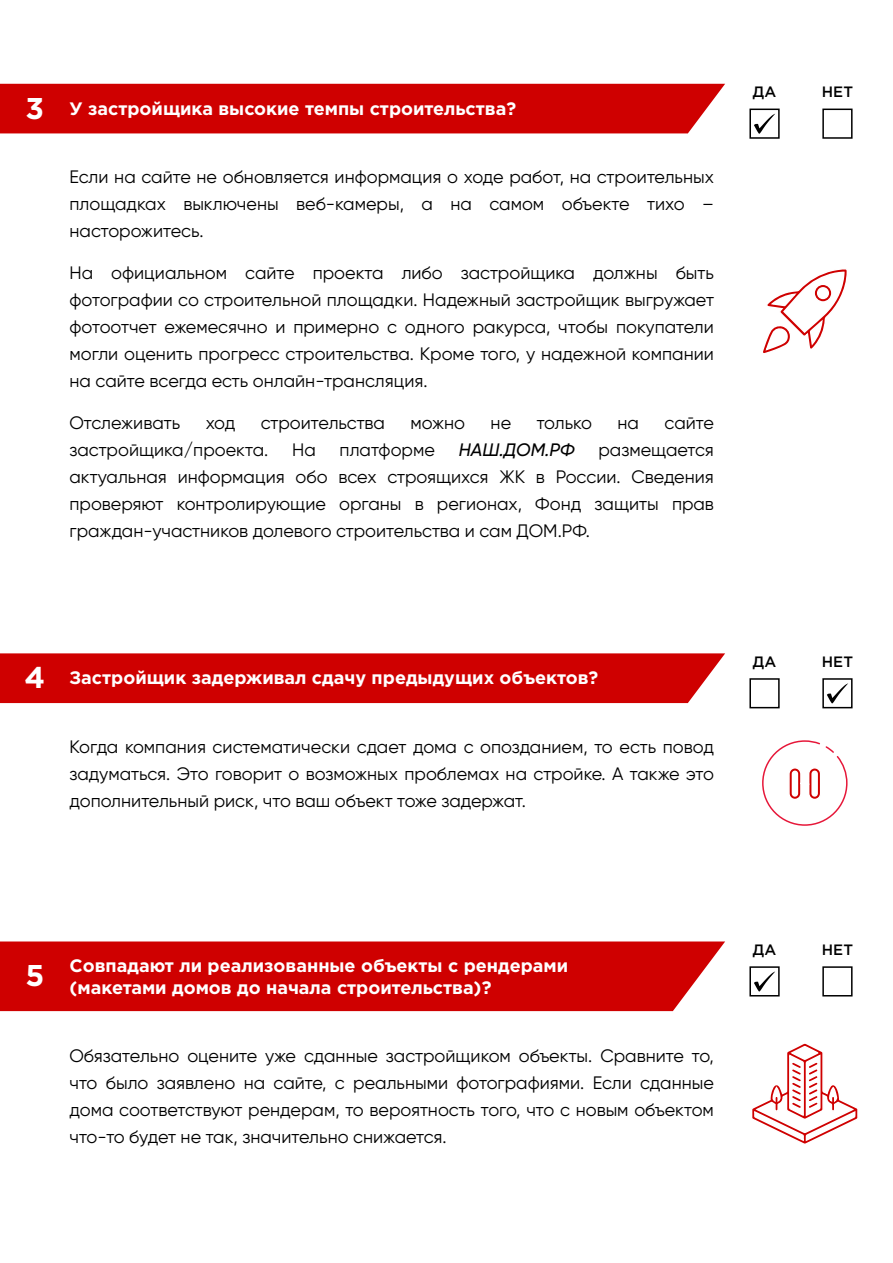
<style>
.page{position:relative;width:893px;height:1263px;background:#fff}
.page>*{position:absolute;margin:0;border:0;box-sizing:border-box;transform-origin:0 0}
.t1{font:18px/27px "Gilroy";color:#000;text-align:justify}
.t2{font:700 18px/21.6px "Gotham Pro";color:#fff}
.t3{font:italic 500 18px "Gilroy";color:#000}
.t4{font:500 15px "Gotham Pro";color:#000}
.s1{font-size:30px}
</style>
<div class="page">
<svg style="left:763px;top:269px;width:84px;height:84px"></svg>
<svg style="left:762px;top:740px;width:86px;height:86px"></svg>
<div style="left:0;top:84px;width:725px;height:49px;background:#cf0000"></div>
<div style="left:749px;top:109px;width:31px;height:30px;background:#fff;border:2px solid #000"></div>
<div style="left:822px;top:109px;width:30px;height:30px;background:#fff;border:2px solid #000"></div>
<div style="left:749px;top:678px;width:31px;height:30px;background:#fff;border:2px solid #000"></div>
<div style="left:822px;top:678px;width:30px;height:30px;background:#fff;border:2px solid #000"></div>
<div style="left:0;top:653px;width:725px;height:50px;background:#cf0000"></div>
<div style="left:749px;top:966px;width:31px;height:30px;background:#fff;border:2px solid #000"></div>
<div style="left:822px;top:966px;width:30px;height:30px;background:#fff;border:2px solid #000"></div>
<div style="left:0;top:941px;width:725px;height:70px;background:#cf0000"></div>
<svg style="left:752px;top:1043px;width:106px;height:101px"></svg>
<svg style="left:754px;top:114px;width:21px;height:20px"></svg>
<svg style="left:827px;top:683px;width:21px;height:20px"></svg>
<svg style="left:754px;top:971px;width:21px;height:20px"></svg>
<p class="t2" style="left:26px;top:97px;width:492px"><span class="s1">3</span> У застройщика высокие темпы строительства?</p>
<p class="t1" style="left:70px;top:163px;width:646px">Если на сайте не обновляется информация о ходе работ, на строительных площадках выключены веб-камеры, а на самом объекте тихо – насторожитесь.</p>
<p class="t1" style="left:70px;top:259px;width:646px">На официальном сайте проекта либо застройщика должны быть фотографии со строительной площадки. Надежный застройщик выгружает фотоотчет ежемесячно и примерно с одного ракурса, чтобы покупатели могли оценить прогресс строительства. Кроме того, у надежной компании на сайте всегда есть онлайн-трансляция.</p>
<p class="t1" style="left:70px;top:409px;width:112px">Отслеживать</p>
<p class="t1" style="left:206px;top:409px;width:31px">ход</p>
<p class="t1" style="left:261px;top:409px;width:126px">строительства</p>
<p class="t1" style="left:411px;top:409px;width:56px">можно</p>
<p class="t1" style="left:491px;top:409px;width:22px">не</p>
<p class="t1" style="left:537px;top:409px;width:57px">только</p>
<p class="t1" style="left:617px;top:409px;width:23px">на</p>
<p class="t1" style="left:664px;top:409px;width:51px">сайте</p>
<p class="t1" style="left:70px;top:436px;width:200px">застройщика/проекта.</p>
<p class="t1" style="left:292px;top:436px;width:25px">На</p>
<p class="t1" style="left:340px;top:436px;width:97px">платформе</p>
<p class="t3" style="left:459px;top:439px;width:117px">НАШ.ДОМ.РФ</p>
<p class="t1" style="left:70px;top:436px;width:646px;text-indent:529px">размещается актуальная информация обо всех строящихся ЖК в России. Сведения проверяют контролирующие органы в регионах, Фонд защиты прав граждан-участников долевого строительства и сам ДОМ.РФ.</p>
<p class="t4" style="left:753px;top:83px;width:25px">ДА</p>
<p class="t4" style="left:822px;top:83px;width:33px">НЕТ</p>
<p class="t2" style="left:24px;top:667px;width:575px"><span class="s1">4</span> Застройщик задерживал сдачу предыдущих объектов?</p>
<p class="t1" style="left:70px;top:733px;width:646px">Когда компания систематически сдает дома с опозданием, то есть повод задуматься. Это говорит о возможных проблемах на стройке. А также это дополнительный риск, что ваш объект тоже задержат.</p>
<p class="t4" style="left:753px;top:653px;width:25px">ДА</p>
<p class="t4" style="left:822px;top:653px;width:33px">НЕТ</p>
<p class="t2" style="left:25px;top:955px;width:544px;text-indent:44px">Совпадают ли реализованные объекты с рендерами<br><sup>5</sup> (макетами домов до начала строительства)?</p>
<p class="t1" style="left:70px;top:1042px;width:646px">Обязательно оцените уже сданные застройщиком объекты. Сравните то, что было заявлено на сайте, с реальными фотографиями. Если сданные дома соответствуют рендерам, то вероятность того, что с новым объектом что-то будет не так, значительно снижается.</p>
<p class="t4" style="left:753px;top:941px;width:25px">ДА</p>
<p class="t4" style="left:822px;top:941px;width:33px">НЕТ</p>
</div>
